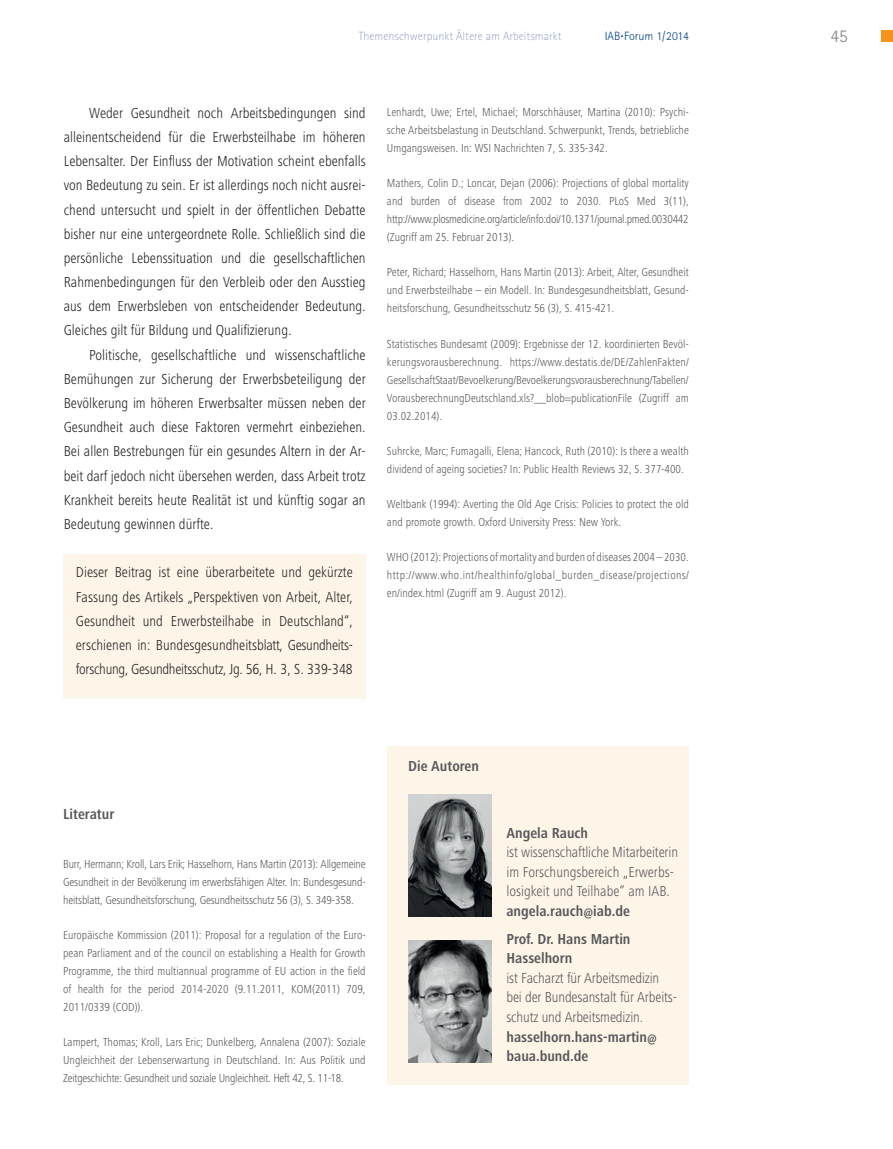
<style>
.page{position:relative;width:893px;height:1149px;background:#fff}
.page>*{position:absolute;margin:0;border:0;box-sizing:border-box;transform-origin:0 0}
.t1{font:300 18px "Rotis Sans Serif";color:#808285}
.t2{font:300 condensed 15px/24.2px "Frutiger Next LT";color:#231f20;text-align:justify}
.t3{font:300 condensed 15px/19.5px "Frutiger Next LT";letter-spacing:-.01em;color:#57585a}
.t4{font:700 condensed 15px/19.5px "Frutiger Next LT";color:#57585a}
.t5{font:300 condensed 12px/18px "Frutiger Next LT";color:#57585a;text-align:justify}
.t6{font:300 12px "Rotis Sans Serif";color:#a0acce}
.t7{font:300 12px "Rotis Sans Serif";color:#014081}
</style>
<div class="page">
<div style="left:881px;top:30px;width:12px;height:12px;background:#f7931d"></div>
<div style="left:387px;top:746px;width:302px;height:338px;background:#fef5e9"></div>
<img style="left:408px;top:794px;width:83px;height:122px">
<div style="left:63px;top:554px;width:303px;height:144px;background:#fef5e9"></div>
<img style="left:408px;top:940px;width:83px;height:121px">
<p class="t6" style="left:359px;top:32px;width:204px">Themenschwerpunkt Ältere am Arbeitsmarkt</p>
<p class="t7" style="left:605px;top:32px;width:86px">IAB<sup>.</sup> Forum 1/2014</p>
<h1 class="t1" style="left:830px;top:30px;width:19px">45</h1>
<p class="t2" style="left:64px;top:102px;width:303px;text-indent:26px">Weder Gesundheit noch Arbeitsbedingungen sind alleinentscheidend für die Erwerbsteilhabe im höheren Lebensalter. Der Einfluss der Motivation scheint ebenfalls von Bedeutung zu sein. Er ist allerdings noch nicht ausrei&shy;chend untersucht und spielt in der öffentlichen Debatte bisher nur eine untergeordnete Rolle. Schließlich sind die persönliche Lebenssituation und die gesellschaftlichen Rahmenbedingungen für den Verbleib oder den Ausstieg aus dem Erwerbsleben von entscheidender Bedeutung.<br>Gleiches gilt für Bildung und Qualifizierung.</p>
<p class="t2" style="left:64px;top:344px;width:303px;text-indent:26px">Politische, gesellschaftliche und wissenschaftliche Bemühungen zur Sicherung der Erwerbsbeteiligung der Bevölkerung im höheren Erwerbsalter müssen neben der Gesundheit auch diese Faktoren vermehrt einbeziehen.<br>Bei allen Bestrebungen für ein gesundes Altern in der Ar&shy;beit darf jedoch nicht übersehen werden, dass Arbeit trotz Krankheit bereits heute Realität ist und künftig sogar an Bedeutung gewinnen dürfte.</p>
<p class="t2" style="left:76px;top:561px;width:279px">Dieser Beitrag ist eine überarbeitete und gekürzte Fassung des Artikels „Perspektiven von Arbeit, Alter, Gesundheit und Erwerbsteilhabe in Deutschland“, erschienen in: Bundesgesundheitsblatt, Gesundheits&shy;forschung, Gesundheitsschutz, Jg. 56, H. 3, S. 339-348</p>
<p class="t5" style="left:387px;top:105px;width:303px">Lenhardt, Uwe; Ertel, Michael; Morschhäuser, Martina (2010): Psychi&shy;sche Arbeitsbelastung in Deutschland. Schwerpunkt, Trends, betriebliche Umgangsweisen. In: WSI Nachrichten 7, S. 335-342.</p>
<p class="t5" style="left:387px;top:176px;width:303px">Mathers, Colin D.; Loncar, Dejan (2006): Projections of global mortality and burden of disease from 2002 to 2030. PLoS Med 3(11), http://www.plosmedicine.org/article/info:doi/10.1371/journal.pmed.0030442 (Zugriff am 25. Februar 2013).</p>
<p class="t5" style="left:387px;top:265px;width:303px">Peter, Richard; Hasselhorn, Hans Martin (2013): Arbeit, Alter, Gesundheit und Erwerbsteilhabe – ein Modell. In: Bundesgesundheitsblatt, Gesund&shy;heitsforschung, Gesundheitsschutz 56 (3), S. 415-421.</p>
<p class="t5" style="left:387px;top:336px;width:303px">Statistisches Bundesamt (2009): Ergebnisse der 12. koordinierten Bevöl&shy;kerungsvorausberechnung. https://www.destatis.de/DE/ZahlenFakten/ GesellschaftStaat/Bevoelkerung/Bevoelkerungsvorausberechnung/Tabellen/ VorausberechnungDeutschland.xls?__blob=publicationFile (Zugriff am 03.02.2014).</p>
<p class="t5" style="left:387px;top:443px;width:303px">Suhrcke, Marc; Fumagalli, Elena; Hancock, Ruth (2010): Is there a wealth dividend of ageing societies? In: Public Health Reviews 32, S. 377-400.</p>
<p class="t5" style="left:387px;top:496px;width:303px">Weltbank (1994): Averting the Old Age Crisis: Policies to protect the old and promote growth. Oxford University Press: New York.</p>
<p class="t5" style="left:387px;top:549px;width:304px">WHO (2012): Projections of mortality and burden of diseases 2004 – 2030. http://www.who.int/healthinfo/global_burden_disease/projections/ en/index.html (Zugriff am 9. August 2012).</p>
<p class="t4" style="left:63px;top:805px;width:53px">Literatur</p>
<p class="t5" style="left:63px;top:855px;width:304px">Burr, Hermann; Kroll, Lars Erik; Hasselhorn, Hans Martin (2013): Allgemeine Gesundheit in der Bevölkerung im erwerbsfähigen Alter. In: Bundesgesund&shy;heitsblatt, Gesundheitsforschung, Gesundheitsschutz 56 (3), S. 349-358.</p>
<p class="t5" style="left:63px;top:926px;width:304px">Europäische Kommission (2011): Proposal for a regulation of the Euro&shy;pean Parliament and of the council on establishing a Health for Growth Programme, the third multiannual programme of EU action in the field of health for the period 2014-2020 (9.11.2011, KOM(2011) 709, 2011/0339 (COD)).</p>
<p class="t5" style="left:63px;top:1033px;width:304px">Lampert, Thomas; Kroll, Lars Eric; Dunkelberg, Annalena (2007): Soziale Ungleichheit der Lebenserwartung in Deutschland. In: Aus Politik und Zeitgeschichte: Gesundheit und soziale Ungleichheit. Heft 42, S. 11-18.</p>
<p class="t4" style="left:408px;top:757px;width:73px">Die Autoren</p>
<p class="t4" style="left:506px;top:824px;width:83px">Angela Rauch</p>
<p class="t3" style="left:506px;top:844px;width:173px">ist wissenschaftliche Mitarbeiterin im Forschungsbereich „Erwerbs&shy;losigkeit und Teilhabe“ am IAB.</p>
<p class="t4" style="left:506px;top:902px;width:125px">angela.rauch@iab.de</p>
<p class="t4" style="left:506px;top:930px;width:126px">Prof. Dr. Hans Martin<br>Hasselhorn</p>
<p class="t3" style="left:506px;top:969px;width:172px">ist Facharzt für Arbeitsmedizin bei der Bundesanstalt für Arbeits&shy;schutz und Arbeitsmedizin.</p>
<p class="t4" style="left:506px;top:1027px;width:152px">hasselhorn.hans-martin@ baua.bund.de</p>
</div>
